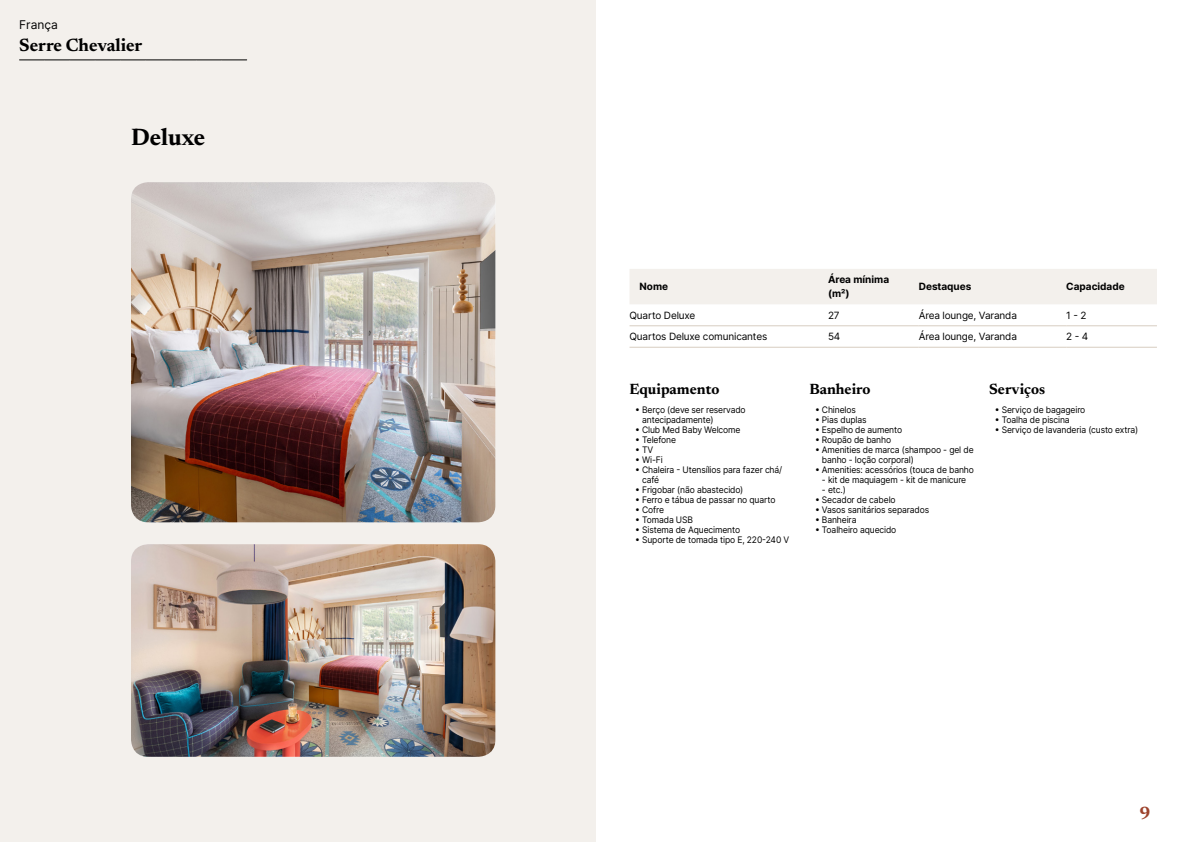
<style>
.page{position:relative;width:1191px;height:842px;background:#fff}
.page>*{position:absolute;margin:0;border:0;box-sizing:border-box;transform-origin:0 0}
.t1{font:700 24px "Newsreader 24 pt";color:#000}
.t2{font:700 18px "Newsreader 24 pt";color:#000}
.t3{font:700 18px "Newsreader 24 pt";color:#9d432c}
.t4{font:700 15px "Newsreader 24 pt";color:#000}
.t5{font:12px "Inter";color:#000}
.t6{font:10px "Inter";letter-spacing:-.015em;color:#000}
.t7{font:700 10px/14px "Inter";color:#000}
.t8{font:9px/10px "Inter";letter-spacing:-.015em;color:#000;scale:.95 1}
</style>
<div class="page">
<div style="left:0;top:0;width:595px;height:842px;background:#f3f0ec"></div>
<img style="left:131px;top:182px;width:364px;height:340px">
<img style="left:131px;top:544px;width:364px;height:213px">
<svg style="left:20px;top:60px;width:227px;height:1px"></svg>
<div style="left:630px;top:269px;width:527px;height:35px;background:#f3f0ec"></div>
<hr style="left:629px;top:325px;width:199px;height:1px;background:#d7cdc1">
<hr style="left:828px;top:325px;width:90px;height:1px;background:#d7cdc1">
<hr style="left:918px;top:325px;width:148px;height:1px;background:#d7cdc1">
<hr style="left:1066px;top:325px;width:91px;height:1px;background:#d7cdc1">
<hr style="left:629px;top:347px;width:199px;height:1px;background:#d7cdc1">
<hr style="left:828px;top:347px;width:90px;height:1px;background:#d7cdc1">
<hr style="left:918px;top:347px;width:148px;height:1px;background:#d7cdc1">
<hr style="left:1066px;top:347px;width:91px;height:1px;background:#d7cdc1">
<h3 class="t5" style="left:19px;top:15px;width:40px">França</h3>
<h2 class="t2" style="left:19px;top:32px;width:125px">Serre Chevalier</h2>
<h1 class="t1" style="left:131px;top:120px;width:76px">Deluxe</h1>
<p class="t7" style="left:639px;top:279px;width:30px">Nome</p>
<p class="t7" style="left:828px;top:272px;width:63px">Área mínima (m²)</p>
<p class="t7" style="left:918px;top:279px;width:54px">Destaques</p>
<p class="t7" style="left:1066px;top:279px;width:60px">Capacidade</p>
<p class="t6" style="left:629px;top:308px;width:67px">Quarto Deluxe</p>
<p class="t6" style="left:828px;top:308px;width:13px">27</p>
<p class="t6" style="left:918px;top:308px;width:100px">Área lounge, Varanda</p>
<p class="t6" style="left:1066px;top:308px;width:22px">1 - 2</p>
<p class="t6" style="left:629px;top:329px;width:139px">Quartos Deluxe comunicantes</p>
<p class="t6" style="left:828px;top:329px;width:14px">54</p>
<p class="t6" style="left:918px;top:329px;width:100px">Área lounge, Varanda</p>
<p class="t6" style="left:1066px;top:329px;width:24px">2 - 4</p>
<h3 class="t4" style="left:629px;top:378px;width:91px">Equipamento</h3>
<p class="t8" style="left:642px;top:404px;width:111px;text-indent:-7px">• Berço (deve ser reservado antecipadamente)</p>
<p class="t8" style="left:635px;top:424px;width:112px">• Club Med Baby Welcome</p>
<p class="t8" style="left:635px;top:434px;width:44px">• Telefone</p>
<p class="t8" style="left:635px;top:444px;width:21px">• TV</p>
<p class="t8" style="left:635px;top:454px;width:31px">• Wi-Fi</p>
<p class="t8" style="left:642px;top:464px;width:149px;text-indent:-7px">• Chaleira - Utensílios para fazer chá/ café</p>
<p class="t8" style="left:635px;top:484px;width:115px">• Frigobar (não abastecido)</p>
<p class="t8" style="left:635px;top:494px;width:149px">• Ferro e tábua de passar no quarto</p>
<p class="t8" style="left:635px;top:504px;width:32px">• Cofre</p>
<p class="t8" style="left:635px;top:514px;width:62px">• Tomada USB</p>
<p class="t8" style="left:635px;top:524px;width:112px">• Sistema de Aquecimento</p>
<p class="t8" style="left:635px;top:534px;width:164px">• Suporte de tomada tipo E, 220-240 V</p>
<h3 class="t4" style="left:809px;top:378px;width:63px">Banheiro</h3>
<p class="t8" style="left:815px;top:404px;width:45px">• Chinelos</p>
<p class="t8" style="left:815px;top:414px;width:56px">• Pias duplas</p>
<p class="t8" style="left:815px;top:424px;width:93px">• Espelho de aumento</p>
<p class="t8" style="left:815px;top:434px;width:82px">• Roupão de banho</p>
<p class="t8" style="left:822px;top:444px;width:161px;text-indent:-7px">• Amenities de marca (shampoo - gel de banho - loção corporal)</p>
<p class="t8" style="left:815px;top:464px;width:169px">• Amenities: acessórios (touca de banho</p>
<p class="t8" style="left:822px;top:474px;width:153px">- kit de maquiagem - kit de manicure</p>
<p class="t8" style="left:822px;top:484px;width:27px">- etc.)</p>
<p class="t8" style="left:815px;top:494px;width:86px">• Secador de cabelo</p>
<p class="t8" style="left:815px;top:504px;width:122px">• Vasos sanitários separados</p>
<p class="t8" style="left:815px;top:514px;width:45px">• Banheira</p>
<p class="t8" style="left:815px;top:524px;width:87px">• Toalheiro aquecido</p>
<h3 class="t4" style="left:989px;top:378px;width:57px">Serviços</h3>
<p class="t8" style="left:994px;top:404px;width:97px">• Serviço de bagageiro</p>
<p class="t8" style="left:994px;top:414px;width:80px">• Toalha de piscina</p>
<p class="t8" style="left:994px;top:424px;width:152px">• Serviço de lavanderia (custo extra)</p>
<h2 class="t3" style="left:1139px;top:800px;width:13px">9</h2>
</div>
